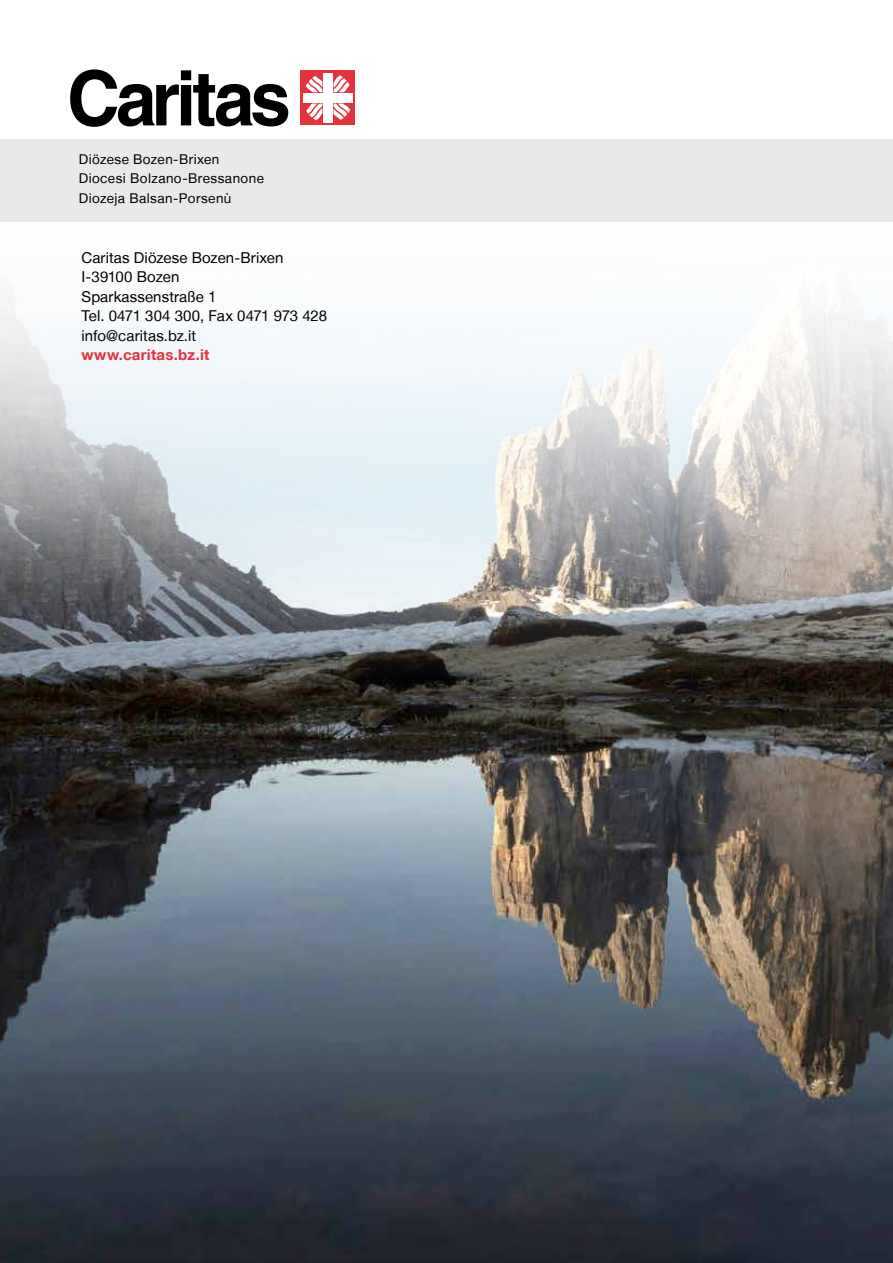
<style>
.page{position:relative;width:893px;height:1263px;background:#fff}
.page>*{position:absolute;margin:0;border:0;box-sizing:border-box;transform-origin:0 0}
.t1{font:15px/19.5px "Helvetica Neue LT";letter-spacing:.005em;color:#000}
.t2{font:700 15px "Helvetica Neue LT";letter-spacing:.015em;color:#e5323d}
.t3{font:13.5px/19.5px "Helvetica Neue LT";letter-spacing:.03em;color:#000}
</style>
<div class="page">
<img style="left:0;top:292px;width:893px;height:971px">
<svg style="left:70px;top:69px;width:218px;height:58px"></svg>
<div style="left:301px;top:70px;width:54px;height:55px;background:#e5323d"></div>
<div style="left:303px;top:93px;width:50px;height:10px;background:#fff"></div>
<div style="left:323px;top:73px;width:9px;height:50px;background:#fff"></div>
<svg style="left:306px;top:76px;width:16px;height:16px"></svg>
<svg style="left:334px;top:75px;width:16px;height:17px"></svg>
<svg style="left:333px;top:104px;width:17px;height:16px"></svg>
<svg style="left:306px;top:104px;width:16px;height:16px"></svg>
<div style="left:0;top:139px;width:893px;height:83px;background:#e9e9e8"></div>
<p class="t3" style="left:79px;top:149px;width:187px">Diözese Bozen-Brixen<br>Diocesi Bolzano-Bressanone<br>Diozeja Balsan-Porsenù</p>
<p class="t1" style="left:81px;top:247px;width:247px">Caritas Diözese Bozen-Brixen<br>I-39100 Bozen<br>Sparkassenstraße 1<br>Tel. 0471 304 300, Fax 0471 973 428 info@caritas.bz.it</p>
<p class="t2" style="left:81px;top:346px;width:129px">www.caritas.bz.it</p>
</div>
